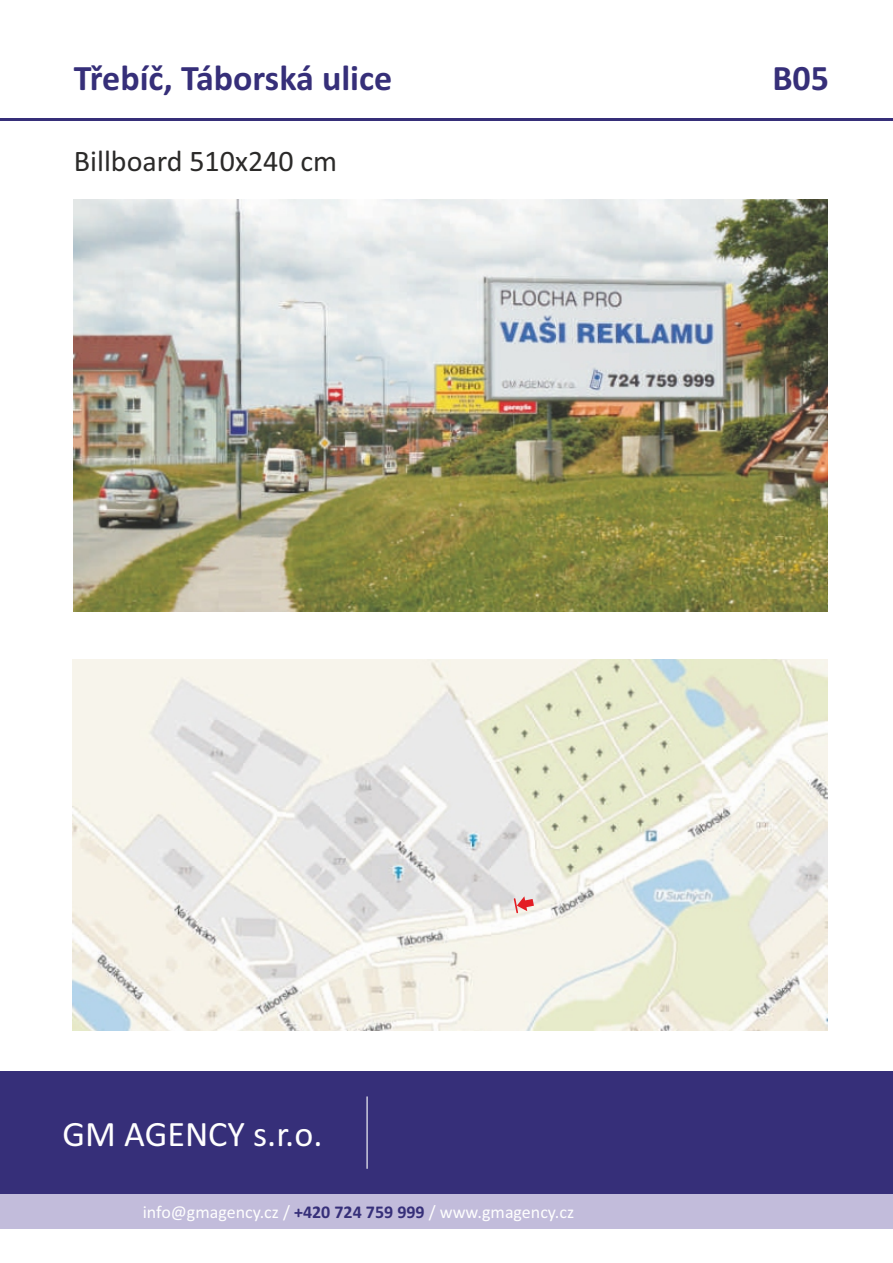
<style>
.page{position:relative;width:893px;height:1263px;background:#fff}
.page>*{position:absolute;margin:0;border:0;box-sizing:border-box;transform-origin:0 0}
.t1{font:700 36px "Calibri";color:#362f79}
.t2{font:36px "Calibri";color:#fefefe}
.t3{font:30px "Calibri";color:#2b2a29}
.t4{font:18px "Calibri";color:#fefefe}
.s1{font-weight:700;color:#362f79}
</style>
<div class="page">
<div style="left:0;top:1071px;width:893px;height:157px;background:#362f79"></div>
<hr style="left:0;top:118px;width:893px;height:3px;background:#362f79">
<hr style="left:366px;top:1096px;width:2px;height:73px;background:#fefefe">
<div style="left:0;top:1194px;width:893px;height:34px;background:#c2bcdb"></div>
<img style="left:73px;top:659px;width:754px;height:372px">
<img style="left:74px;top:200px;width:753px;height:411px">
<svg style="left:514px;top:896px;width:20px;height:17px"></svg>
<h1 class="t1" style="left:74px;top:63px;width:320px">Třebíč, Táborská ulice</h1>
<h2 class="t3" style="left:74px;top:149px;width:265px">Billboard 510x240 cm</h2>
<h1 class="t1" style="left:772px;top:63px;width:58px">B05</h1>
<h1 class="t2" style="left:63px;top:1119px;width:261px">GM AGENCY s.r.o.</h1>
<p class="t4" style="left:143px;top:1204px;width:433px">info@gmagency.cz / <span class="s1">+420 724 759 999</span> / www.gmagency.cz</p>
</div>
